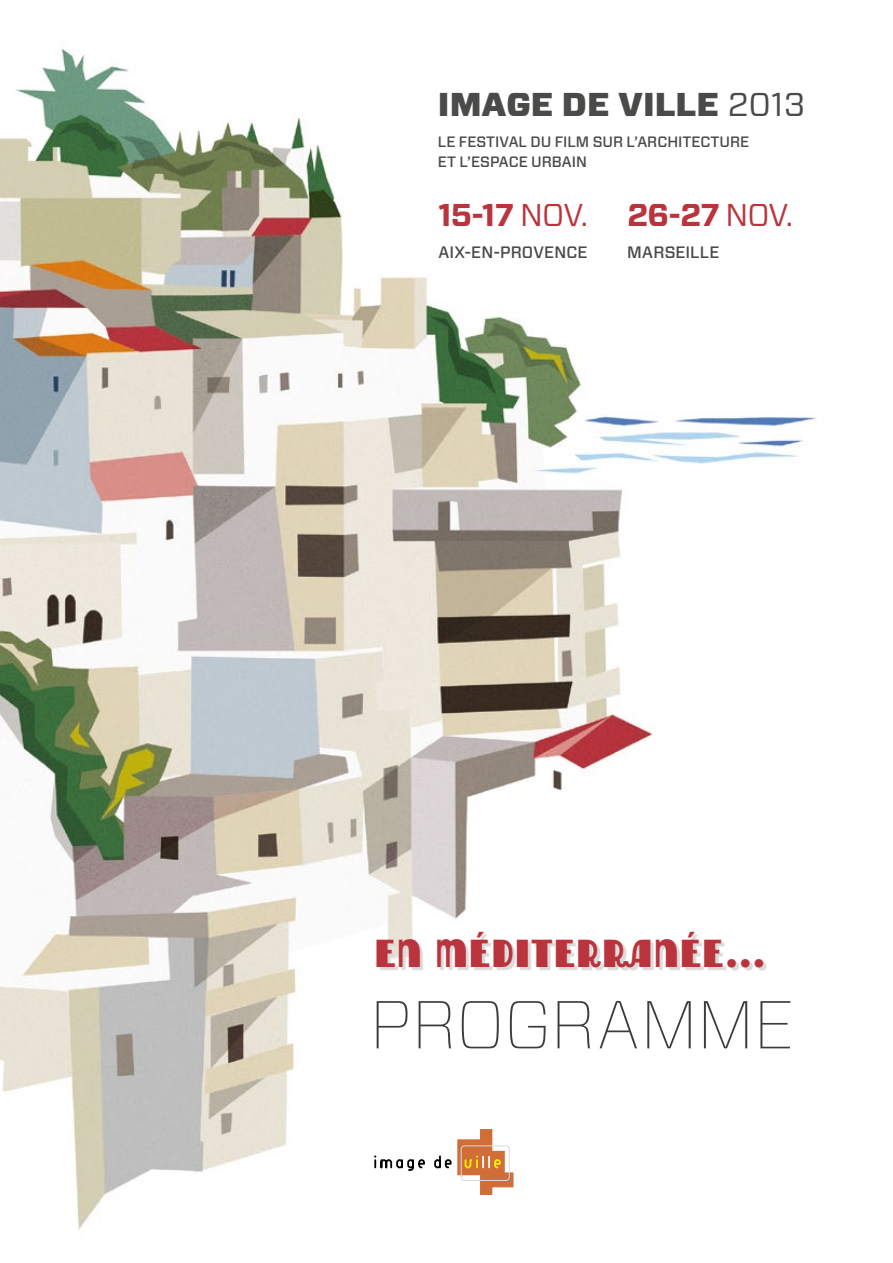
<style>
.page{position:relative;width:893px;height:1263px;background:#fff}
.page>*{position:absolute;margin:0;border:0;box-sizing:border-box;transform-origin:0 0}
.t1{font:100 67.5px "Vitesse Sans";letter-spacing:-.02em;color:#3c3c3b}
.t2{font:39px "PAG Ministero";letter-spacing:.005em;color:#b9343d}
.t3{font:900 33px "Vitesse Sans";color:#4a4a49}
.t4{font:700 31.5px "Vitesse Sans";letter-spacing:-.025em;color:#b9343d}
.t5{font:500 16.5px "Vitesse Sans";letter-spacing:.005em;color:#4a4a49}
.t6{font:500 15px/19.5px "Vitesse Sans";color:#4a4a49}
.s1{font-weight:400}
</style>
<div class="page">
<img style="left:0;top:48px;width:816px;height:1182px">
<div style="left:380px;top:934px;width:386px;height:36px;background:#dadada;opacity:.95"></div>
<svg style="left:373px;top:1129px;width:140px;height:66px"></svg>
<h3 class="t3" style="left:438px;top:82px;width:369px">IMAGE DE VILLE <span class="s1">2013</span></h3>
<p class="t6" style="left:438px;top:132px;width:313px">LE FESTIVAL DU FILM SUR L’ARCHITECTURE<br>ET L’ESPACE URBAIN</p>
<h3 class="t4" style="left:438px;top:194px;width:151px">15-17 <span class="s1">NOV.</span></h3>
<p class="t5" style="left:438px;top:241px;width:151px">AIX-EN-PROVENCE</p>
<h3 class="t4" style="left:627px;top:194px;width:167px">26-27 <span class="s1">NOV.</span></h3>
<p class="t5" style="left:627px;top:241px;width:94px">MARSEILLE</p>
<h2 class="t2" style="left:374px;top:930px;width:392px">EN MÉDITERRANÉE...</h2>
<h1 class="t1" style="left:369px;top:977px;width:427px">PROGRAMME</h1>
</div>
